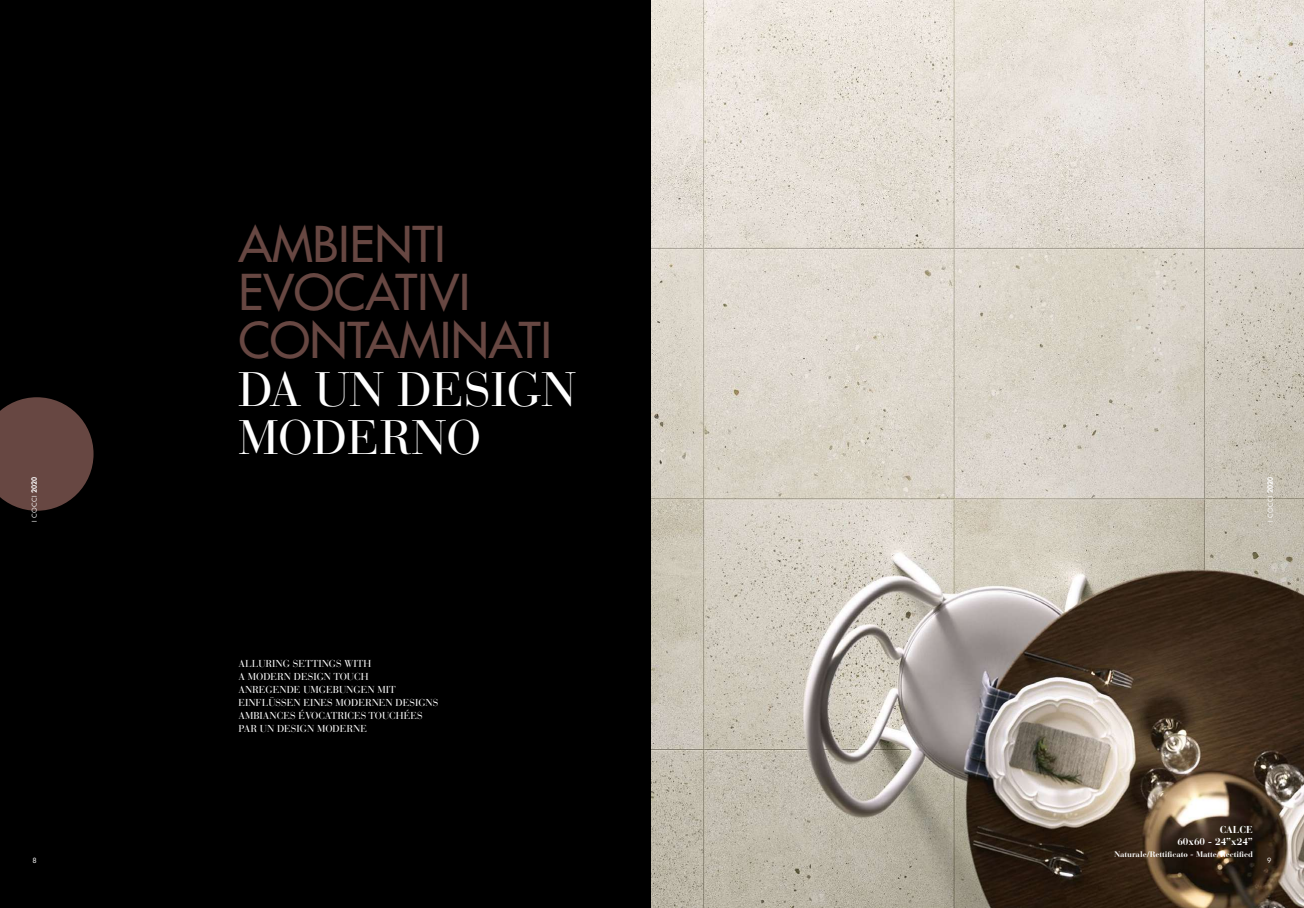
<style>
.page{position:relative;width:1304px;height:908px;background:#fff}
.page>*{position:absolute;margin:0;border:0;box-sizing:border-box;transform-origin:0 0}
.t1{font:500 48px/48px "Futura Std";color:#674742}
.t2{font:48px/48px "Bauer Bodoni Std";color:#fff}
.t3{font:10px/13px "Bauer Bodoni Std";color:#fff}
.t4{font:700 10px/12px "Bauer Bodoni Std";color:#fff;text-align:right}
.t5{font:700 8px "Bauer Bodoni Std";color:#fff}
.t6{font:7px "Futura Std";color:#fff}
.t7{font:6.5px "Futura Std";letter-spacing:.025em;color:#fff}
.s1{font-weight:800;font-size:7px}
</style>
<div class="page">
<div style="left:0;top:0;width:652px;height:907px;background:#000"></div>
<img style="left:652px;top:0;width:652px;height:907px">
<svg style="left:0;top:397px;width:94px;height:113px"></svg>
<h1 class="t1" style="left:238px;top:220px;width:315px">AMBIENTI<br>EVOCATIVI<br>CONTAMINATI</h1>
<h1 class="t2" style="left:238px;top:366px;width:339px">DA UN DESIGN<br>MODERNO</h1>
<p class="t7" style="left:30px;top:521px;width:46px;rotate:-90deg">I COCCI <span class="s1">2020</span></p>
<p class="t7" style="left:1266px;top:521px;width:46px;rotate:-90deg">I COCCI <span class="s1">2020</span></p>
<p class="t3" style="left:238px;top:657px;width:202px">ALLURING SETTINGS WITH<br>A MODERN DESIGN TOUCH<br>ANREGENDE UMGEBUNGEN MIT<br>EINFLÜSSEN EINES MODERNEN DESIGNS<br>AMBIANCES ÉVOCATRICES TOUCHÉES<br>PAR UN DESIGN MODERNE</p>
<p class="t4" style="left:1177px;top:823px;width:77px">CALCE<br>60x60 - 24”x24”</p>
<p class="t5" style="left:1114px;top:848px;width:140px">Naturale/Rettificato - Matte/Rectified</p>
<p class="t6" style="left:33px;top:855px;width:6px">8</p>
<p class="t6" style="left:1267px;top:855px;width:6px">9</p>
</div>
